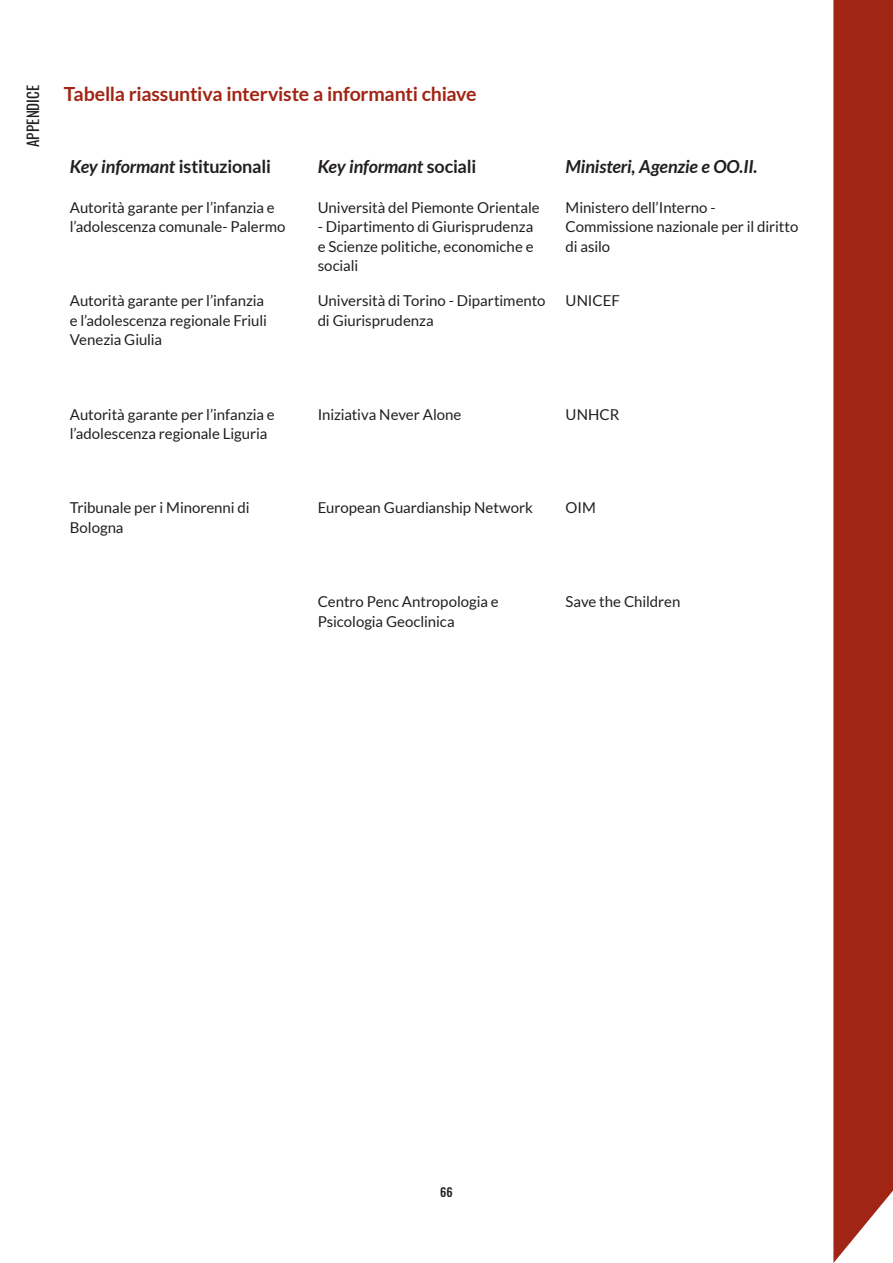
<style>
.page{position:relative;width:893px;height:1263px;background:#fff}
.page>*{position:absolute;margin:0;border:0;box-sizing:border-box;transform-origin:0 0}
.t1{font:700 19.5px "Lato";letter-spacing:-.01em;color:#a12514}
.t2{font:italic 700 18px "Lato";letter-spacing:-.01em;color:#231f20}
.t3{font:700 18px "Lato";letter-spacing:-.01em;color:#231f20}
.t4{font:15px/19.5px "Lato";letter-spacing:-.005em;color:#231f20}
.t5{font:15px "Oswald";letter-spacing:.005em;color:#231f20}
.t6{font:500 12px "Oswald";color:#231f20}
.s1{font-style:italic}
.s2{font-style:normal}
</style>
<div class="page">
<svg style="left:833px;top:0;width:60px;height:1263px;background:#a73424"></svg>
<p class="t5" style="left:20px;top:147px;width:64px;rotate:-90deg">APPENDICE</p>
<h1 class="t1" style="left:64px;top:82px;width:414px">Tabella riassuntiva interviste a informanti chiave</h1>
<p class="t3" style="left:70px;top:156px;width:203px"><span class="s1">Key informant</span> istituzionali</p>
<p class="t2" style="left:318px;top:156px;width:160px">Key informant <span class="s2">sociali</span></p>
<p class="t2" style="left:566px;top:156px;width:194px">Ministeri, Agenzie e OO.II.</p>
<p class="t4" style="left:70px;top:197px;width:217px">Autorità garante per l’infanzia e l’adolescenza comunale- Palermo</p>
<p class="t4" style="left:318px;top:197px;width:224px">Università del Piemonte Orientale</p>
<p class="t4" style="left:566px;top:197px;width:234px">Ministero dell’Interno -<br>Commissione nazionale per il diritto di asilo</p>
<p class="t4" style="left:318px;top:217px;width:217px;text-align:justify">- Dipartimento di Giurisprudenza e Scienze politiche, economiche e sociali</p>
<p class="t4" style="left:70px;top:291px;width:199px">Autorità garante per l’infanzia e l’adolescenza regionale Friuli<br>Venezia Giulia</p>
<p class="t4" style="left:318px;top:291px;width:229px">Università di Torino - Dipartimento di Giurisprudenza</p>
<p class="t4" style="left:566px;top:291px;width:56px">UNICEF</p>
<p class="t4" style="left:70px;top:405px;width:206px">Autorità garante per l’infanzia e l’adolescenza regionale Liguria</p>
<p class="t4" style="left:318px;top:405px;width:145px">Iniziativa Never Alone</p>
<p class="t4" style="left:566px;top:405px;width:55px">UNHCR</p>
<p class="t4" style="left:70px;top:498px;width:181px">Tribunale per i Minorenni di<br>Bologna</p>
<p class="t4" style="left:318px;top:498px;width:217px">European Guardianship Network</p>
<p class="t4" style="left:566px;top:498px;width:32px">OIM</p>
<p class="t4" style="left:318px;top:592px;width:183px">Centro Penc Antropologia e<br>Psicologia Geoclinica</p>
<p class="t4" style="left:566px;top:592px;width:116px">Save the Children</p>
<p class="t6" style="left:440px;top:1181px;width:14px">66</p>
</div>
